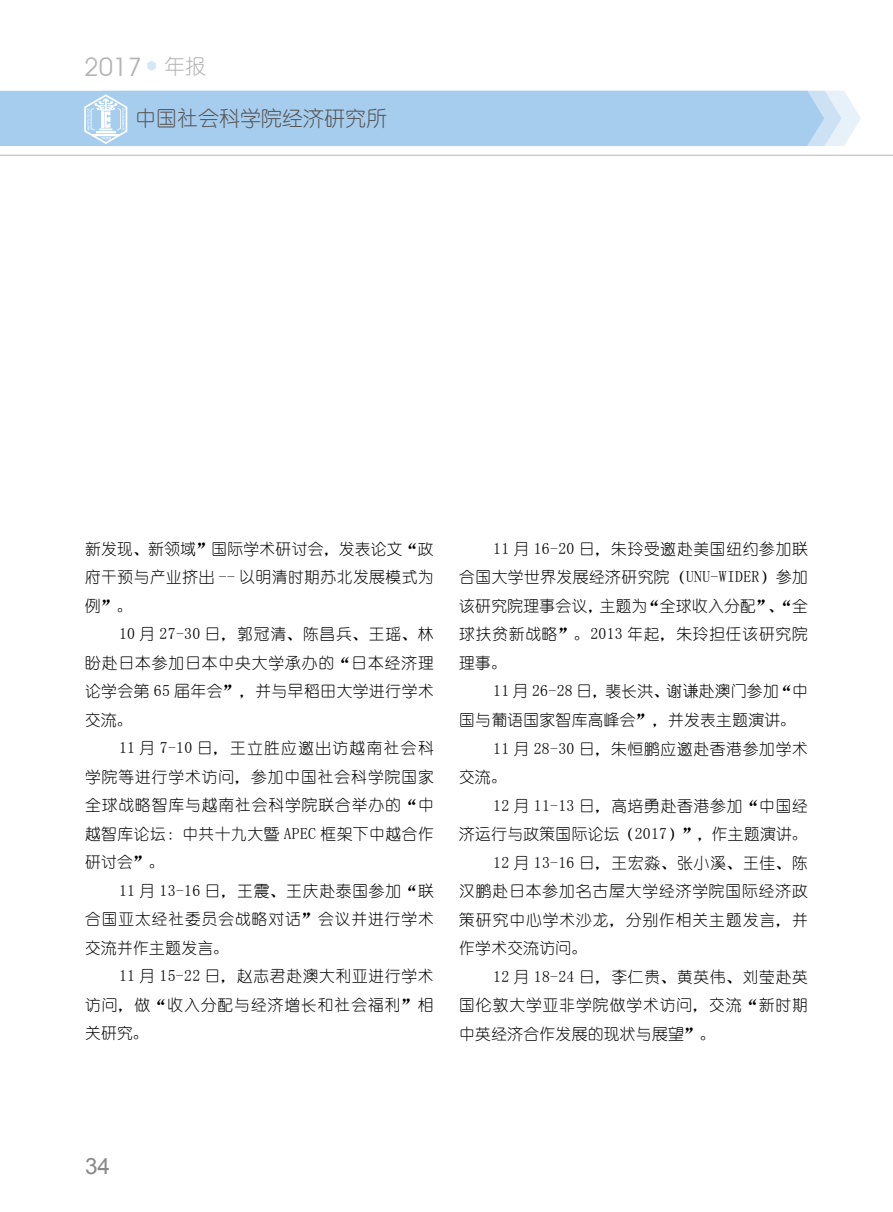
<style>
.page{position:relative;width:893px;height:1212px;background:#fff}
.page>*{position:absolute;margin:0;border:0;box-sizing:border-box;transform-origin:0 0}
.t1{font:25.5px "Avant Garde IT Cby BT";color:#b3b3b4}
.t2{font:22.5px "Arial";color:#898989}
.t3{font:21px "You Yuan";color:#545251}
.t4{font:15.75px/28.5px "You Yuan";letter-spacing:.045em;color:#000;text-align:justify}
.t5{font:15.75px "You Yuan";letter-spacing:.02em;color:#000}
.s1{font-family:"You Yuan";font-size:21px}
</style>
<div class="page">
<div style="left:0;top:91px;width:84px;height:55px;background:#a6cded"></div>
<hr style="left:0;top:155px;width:893px;height:1px;background:#b5b6b6">
<svg style="left:147px;top:61px;width:9px;height:10px"></svg>
<svg style="left:84px;top:91px;width:777px;height:55px;background:#aacfed"></svg>
<h1 class="t1" style="left:84px;top:51px;width:123px">2017 <span class="s1">年报</span></h1>
<h3 class="t3" style="left:135px;top:107px;width:253px">中国社会科学院经济研究所</h3>
<p class="t4" style="left:85px;top:534px;width:350px">新发现、新领域”国际学术研讨会，发表论文“政府干预与产业挤出 -- 以明清时期苏北发展模式为例”。</p>
<p class="t4" style="left:85px;top:620px;width:350px;text-indent:34px">10 月 27-30 日，郭冠清、陈昌兵、王瑶、林盼赴日本参加日本中央大学承办的“日本经济理论学会第 65 届年会”，并与早稻田大学进行学术交流。</p>
<p class="t4" style="left:85px;top:734px;width:350px;text-indent:34px">11 月 7-10 日，王立胜应邀出访越南社会科学院等进行学术访问，参加中国社会科学院国家全球战略智库与越南社会科学院联合举办的“中越智库论坛：中共十九大暨 APEC 框架下中越合作研讨会”。</p>
<p class="t4" style="left:85px;top:877px;width:350px;text-indent:34px">11 月 13-16 日，王震、王庆赴泰国参加“联合国亚太经社委员会战略对话”会议并进行学术交流并作主题发言。</p>
<p class="t4" style="left:85px;top:962px;width:350px;text-indent:34px">11 月 15-22 日，赵志君赴澳大利亚进行学术访问，做“收入分配与经济增长和社会福利”相关研究。</p>
<p class="t4" style="left:459px;top:535px;width:350px;text-indent:34px">11 月 16-20 日，朱玲受邀赴美国纽约参加联合国大学世界发展经济研究院（UNU-WIDER）参加该研究院理事会议，主题为“全球收入分配”、“全球扶贫新战略”。2013 年起，朱玲担任该研究院理事。</p>
<p class="t5" style="left:493px;top:683px;width:316px">11 月 26-28 日，裴长洪、谢谦赴澳门参加“中</p>
<p class="t5" style="left:459px;top:711px;width:339px">国与葡语国家智库高峰会”，并发表主题演讲。</p>
<p class="t4" style="left:493px;top:734px;width:316px">11 月 28-30 日，朱恒鹏应邀赴香港参加学术</p>
<p class="t4" style="left:459px;top:763px;width:49px">交流。</p>
<p class="t4" style="left:493px;top:791px;width:316px">12 月 11-13 日，高培勇赴香港参加“中国经</p>
<p class="t5" style="left:459px;top:825px;width:350px">济运行与政策国际论坛（2017）”，作主题演讲。</p>
<p class="t4" style="left:493px;top:848px;width:316px">12 月 13-16 日，王宏淼、张小溪、王佳、陈</p>
<p class="t4" style="left:459px;top:877px;width:350px">汉鹏赴日本参加名古屋大学经济学院国际经济政</p>
<p class="t4" style="left:459px;top:905px;width:350px">策研究中心学术沙龙，分别作相关主题发言，并</p>
<p class="t5" style="left:459px;top:939px;width:130px">作学术交流访问。</p>
<p class="t4" style="left:493px;top:962px;width:316px">12 月 18-24 日，李仁贵、黄英伟、刘莹赴英</p>
<p class="t4" style="left:459px;top:991px;width:350px">国伦敦大学亚非学院做学术访问，交流“新时期</p>
<p class="t5" style="left:459px;top:1025px;width:258px">中英经济合作发展的现状与展望”。</p>
<h2 class="t2" style="left:85px;top:1151px;width:27px">34</h2>
</div>
